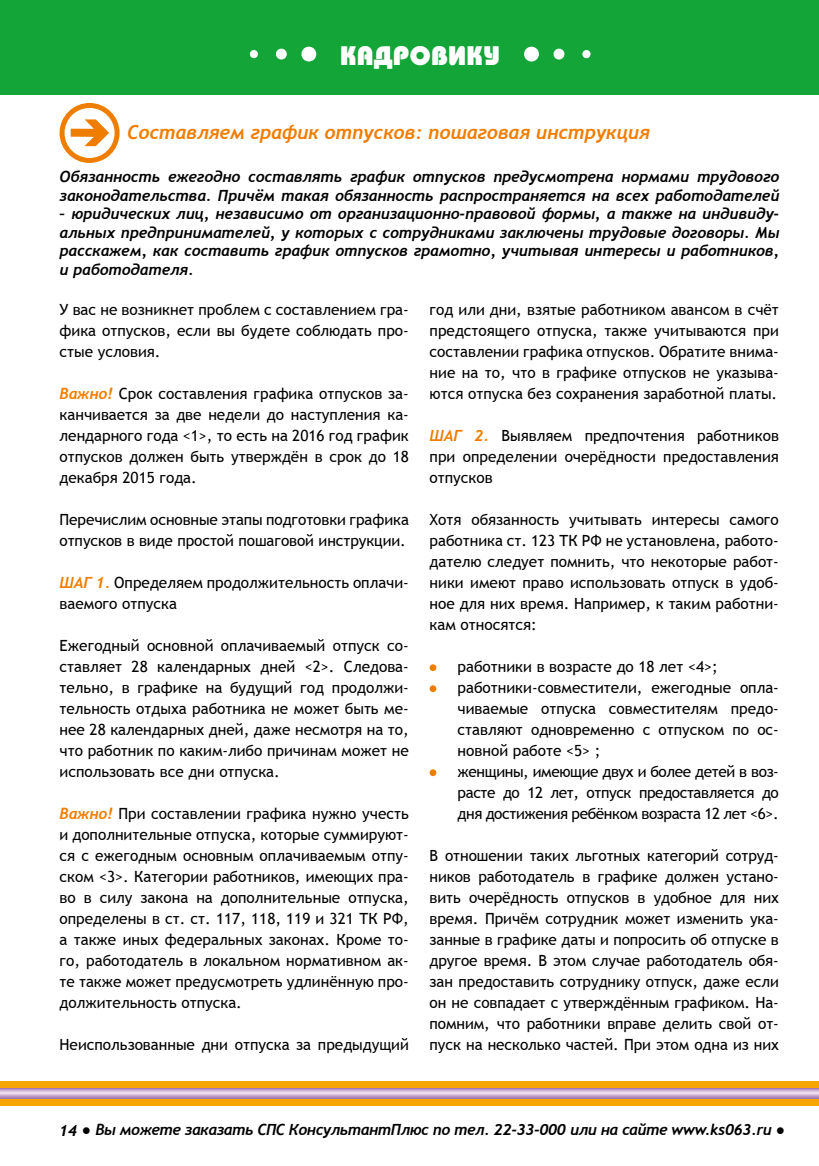
<style>
.page{position:relative;width:819px;height:1166px;background:#fff}
.page>*{position:absolute;margin:0;border:0;box-sizing:border-box;transform-origin:0 0}
.t1{font:800 26.78px "Bauhaus C";color:#fff}
.t2{font:italic 700 19.25px "Trebuchet";color:#ef7d00}
.t3{font:15.4px/21px "Trebuchet MS";color:#000;text-align:justify}
.t4{font:italic 700 15.4px/18.6px "Trebuchet";color:#000}
.t5{font:italic 700 15.4px "Trebuchet";letter-spacing:-.02em;color:#000}
.s1{font-family:"Trebuchet";font-weight:700;font-style:italic;color:#ef7d00}
</style>
<div class="page">
<div style="left:0;top:1081px;width:819px;height:7px;background:#f7a600"></div>
<svg style="left:0;top:1088px;width:818px;height:10px;background:#caaed2"></svg>
<div style="left:0;top:1099px;width:819px;height:6px;background:#f7a600"></div>
<div style="left:0;top:0;width:819px;height:94px;background:#13a538"></div>
<svg style="left:301px;top:47px;width:15px;height:14px"></svg>
<svg style="left:276px;top:49px;width:11px;height:11px"></svg>
<svg style="left:250px;top:50px;width:8px;height:8px"></svg>
<svg style="left:524px;top:47px;width:15px;height:14px"></svg>
<svg style="left:553px;top:49px;width:11px;height:11px"></svg>
<svg style="left:582px;top:50px;width:8px;height:8px"></svg>
<svg style="left:60px;top:103px;width:60px;height:60px"></svg>
<svg style="left:429px;top:664px;width:7px;height:7px"></svg>
<svg style="left:429px;top:685px;width:7px;height:7px"></svg>
<svg style="left:429px;top:769px;width:7px;height:7px"></svg>
<h1 class="t1" style="left:340px;top:40px;width:162px">КАДРОВИКУ</h1>
<p class="t2" style="left:127px;top:120px;width:524px">Составляем график отпусков: пошаговая инструкция</p>
<p class="t4" style="left:60px;top:168px;width:721px">Обязанность ежегодно составлять график отпусков предусмотрена нормами трудового законодательства. Причём такая обязанность распространяется на всех работодателей</p>
<p class="t4" style="left:60px;top:204px;width:721px;text-align:justify">– юридических лиц, независимо от организационно-правовой формы, а также на индивиду&shy;альных предпринимателей, у которых с сотрудниками заключены трудовые договоры. Мы расскажем, как составить график отпусков грамотно, учитывая интересы и работников, и работодателя.</p>
<p class="t3" style="left:60px;top:299px;width:351px">У вас не возникнет проблем с составлением гра&shy;фика отпусков, если вы будете соблюдать про&shy;стые условия.</p>
<p class="t3" style="left:60px;top:383px;width:351px"><span class="s1">Важно!</span> Срок составления графика отпусков за&shy;канчивается за две недели до наступления ка&shy;лендарного года &lt;1&gt;, то есть на 2016 год график отпусков должен быть утверждён в срок до 18 декабря 2015 года.</p>
<p class="t3" style="left:60px;top:509px;width:351px">Перечислим основные этапы подготовки графика отпусков в виде простой пошаговой инструкции.</p>
<p class="t3" style="left:60px;top:572px;width:351px"><span class="s1">ШАГ 1.</span> Определяем продолжительность оплачи&shy;ваемого отпуска</p>
<p class="t3" style="left:60px;top:635px;width:351px">Ежегодный основной оплачиваемый отпуск со&shy;ставляет 28 календарных дней &lt;2&gt;. Следова&shy;тельно, в графике на будущий год продолжи&shy;тельность отдыха работника не может быть ме&shy;нее 28 календарных дней, даже несмотря на то, что работник по каким-либо причинам может не использовать все дни отпуска.</p>
<p class="t3" style="left:60px;top:803px;width:351px"><span class="s1">Важно!</span> При составлении графика нужно учесть и дополнительные отпуска, которые суммируют&shy;ся с ежегодным основным оплачиваемым отпу&shy;ском &lt;3&gt;. Категории работников, имеющих пра&shy;во в силу закона на дополнительные отпуска, определены в ст. ст. 117, 118, 119 и 321 ТК РФ, а также иных федеральных законах. Кроме то&shy;го, работодатель в локальном нормативном ак&shy;те также может предусмотреть удлинённую про&shy;должительность отпуска.</p>
<p class="t3" style="left:60px;top:1034px;width:351px">Неиспользованные дни отпуска за предыдущий</p>
<p class="t3" style="left:429px;top:299px;width:351px">год или дни, взятые работником авансом в счёт предстоящего отпуска, также учитываются при составлении графика отпусков. Обратите внима&shy;ние на то, что в графике отпусков не указыва&shy;ются отпуска без сохранения заработной платы.</p>
<p class="t3" style="left:429px;top:425px;width:351px"><span class="s1">ШАГ 2.</span> Выявляем предпочтения работников при определении очерёдности предоставления отпусков</p>
<p class="t3" style="left:429px;top:509px;width:351px">Хотя обязанность учитывать интересы самого работника ст. 123 ТК РФ не установлена, работо&shy;дателю следует помнить, что некоторые работ&shy;ники имеют право использовать отпуск в удоб&shy;ное для них время. Например, к таким работни&shy;кам относятся:</p>
<p class="t3" style="left:457px;top:656px;width:323px;text-align:left">работники в возрасте до 18 лет &lt;4&gt;; работники-совместители, ежегодные опла&shy;чиваемые отпуска совместителям предо&shy;ставляют одновременно с отпуском по ос&shy;новной работе &lt;5&gt; ;<br>женщины, имеющие двух и более детей в воз&shy;расте до 12 лет, отпуск предоставляется до дня достижения ребёнком возраста 12 лет &lt;6&gt;.</p>
<p class="t3" style="left:429px;top:845px;width:351px">В отношении таких льготных категорий сотруд&shy;ников работодатель в графике должен устано&shy;вить очерёдность отпусков в удобное для них время. Причём сотрудник может изменить ука&shy;занные в графике даты и попросить об отпуске в другое время. В этом случае работодатель обя&shy;зан предоставить сотруднику отпуск, даже если он не совпадает с утверждённым графиком. На&shy;помним, что работники вправе делить свой от&shy;пуск на несколько частей. При этом одна из них</p>
<p class="t5" style="left:59px;top:1120px;width:727px">14 ● Вы можете заказать СПС КонсультантПлюс по тел. 22-33-000 или на сайте www.ks063.ru ●</p>
</div>
